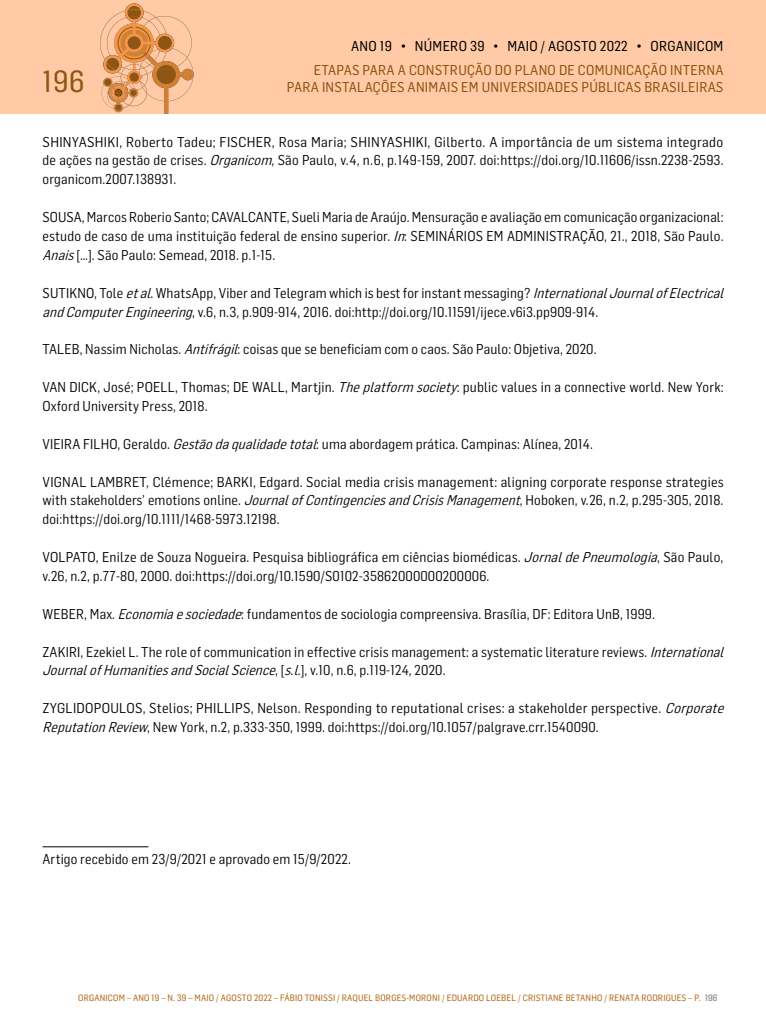
<style>
.page{position:relative;width:766px;height:1021px;background:#fff}
.page>*{position:absolute;margin:0;border:0;box-sizing:border-box;transform-origin:0 0}
.t1{font:30px "Flama Semicondensed Basic";color:#8e5514}
.t2{font:14px/18.9px "Flama Semicondensed";letter-spacing:.01em;color:#000}
.t3{font:14px/16.8px "Flama Semicondensed Basic";letter-spacing:.02em;color:#8e5514;text-align:right}
.t4{font:14px "Flama Semicondensed Basic";letter-spacing:.02em;color:#000}
.t5{font:9px "Flama Semicondensed Basic";letter-spacing:.02em;color:#b26616}
.s1{font-style:italic}
.s2{color:#9d9d9c}
</style>
<div class="page">
<div style="left:0;top:0;width:765px;height:113px;background:#ffcaa5"></div>
<svg style="left:100px;top:3px;width:93px;height:110px"></svg>
<div style="left:158px;top:36px;width:14px;height:14px;background:#8e5514;border-radius:50%"></div>
<div style="left:104px;top:79px;width:7px;height:7px;background:#8e5514;border-radius:3px"></div>
<div style="left:128px;top:36px;width:13px;height:13px;background:#8e5514;border-radius:50%"></div>
<div style="left:115px;top:89px;width:7px;height:7px;background:#8e5514;border-radius:3px"></div>
<div style="left:129px;top:72px;width:10px;height:10px;background:#8e5514;border-radius:5px"></div>
<hr style="left:43px;top:846px;width:105px;height:1px;background:#000">
<h1 class="t1" style="left:43px;top:62px;width:43px">196</h1>
<p class="t4" style="left:351px;top:37px;width:373px">ANO 19 • NÚMERO 39 • MAIO / AGOSTO 2022 • ORGANICOM</p>
<p class="t3" style="left:287px;top:61px;width:438px">ETAPAS PARA A CONSTRUÇÃO DO PLANO DE COMUNICAÇÃO INTERNA<br>PARA INSTALAÇÕES ANIMAIS EM UNIVERSIDADES PÚBLICAS BRASILEIRAS</p>
<p class="t2" style="left:43px;top:131px;width:682px;text-align:justify">SHINYASHIKI, Roberto Tadeu; FISCHER, Rosa Maria; SHINYASHIKI, Gilberto. A importância de um sistema integrado de ações na gestão de crises. <span class="s1">Organicom</span>, São Paulo, v. 4, n. 6, p. 149-159, 2007. doi: https://doi.org/10.11606/issn.2238-2593. organicom.2007.138931.</p>
<p class="t2" style="left:43px;top:207px;width:682px;text-align:justify">SOUSA, Marcos Roberio Santo; CAVALCANTE, Sueli Maria de Araújo. Mensuração e avaliação em comunicação organizacional: estudo de caso de uma instituição federal de ensino superior. <span class="s1">In</span>: SEMINÁRIOS EM ADMINISTRAÇÃO, 21., 2018, São Paulo.<br><span class="s1">Anais</span>[…]. São Paulo: Semead, 2018. p. 1-15.</p>
<p class="t2" style="left:43px;top:282px;width:686px">SUTIKNO, Tole <span class="s1">etal</span>. WhatsApp, Viber and Telegram which is best for instant messaging? <span class="s1">InternationalJournalofElectrical andComputerEngineering</span>, v. 6, n. 3, p. 909-914, 2016. doi: http://doi.org/10.11591/ijece.v6i3.pp909-914.</p>
<p class="t2" style="left:43px;top:339px;width:555px">TALEB, Nassim Nicholas. <span class="s1">Antifrágil</span>: coisas que se beneficiam com o caos. São Paulo: Objetiva, 2020.</p>
<p class="t2" style="left:43px;top:377px;width:682px">VAN DICK, José; POELL, Thomas; DE WALL, Martjin. <span class="s1">Theplatform society</span>: public values in a connective world. New York:<br>Oxford University Press, 2018.</p>
<p class="t2" style="left:43px;top:434px;width:551px">VIEIRA FILHO, Geraldo. <span class="s1">Gestãodaqualidadetotal</span>: uma abordagem prática. Campinas: Alínea, 2014.</p>
<p class="t2" style="left:43px;top:471px;width:682px;text-align:justify">VIGNAL LAMBRET, Clémence; BARKI, Edgard. Social media crisis management: aligning corporate response strategies with stakeholders’ emotions online. <span class="s1">JournalofContingenciesandCrisisManagement</span>, Hoboken, v. 26, n. 2, p. 295-305, 2018. doi: https://doi.org/10.1111/1468-5973.12198.</p>
<p class="t2" style="left:43px;top:547px;width:682px">VOLPATO, Enilze de Souza Nogueira. Pesquisa bibliográfica em ciências biomédicas. <span class="s1">JornaldePneumologia</span>, São Paulo, v. 26, n. 2, p. 77-80, 2000. doi: https://doi.org/10.1590/S0102-35862000000200006.</p>
<p class="t2" style="left:43px;top:603px;width:613px">WEBER, Max. <span class="s1">Economiaesociedade</span>: fundamentos de sociologia compreensiva. Brasília, DF: Editora UnB, 1999.</p>
<p class="t2" style="left:43px;top:641px;width:686px">ZAKIRI, Ezekiel L. The role of communication in effective crisis management: a systematic literature reviews. <span class="s1">International<br>JournalofHumanitiesandSocialScience</span>, [ <span class="s1">s</span>. <span class="s1">l</span>. ] , v . 1 0 , n . 6 , p . 1 1 9 - 1 2 4 , 2 0 2 0 .</p>
<p class="t2" style="left:43px;top:698px;width:686px">ZYGLIDOPOULOS, Stelios; PHILLIPS, Nelson. Responding to reputational crises: a stakeholder perspective. <span class="s1">Corporate<br>ReputationReview</span>, New York, n. 2, p. 333-350, 1999. doi: https://doi.org/10.1057/palgrave.crr.1540090.</p>
<p class="t2" style="left:43px;top:849px;width:310px">Artigo recebido em 23/9/2021 e aprovado em 15/9/2022.</p>
<p class="t5" style="left:78px;top:992px;width:237px">ORGANICOM – ANO 19 – N. 39 – MAIO / AGOSTO 2022 – FÁBIO TONISSI</p>
<p class="t5" style="left:337px;top:992px;width:45px">/ RAQUEL BORG</p>
<p class="t5" style="left:396px;top:992px;width:25px">ES-MORONI</p>
<p class="t5" style="left:442px;top:992px;width:277px">/ EDUARDO LOEBEL / CRISTIANE BETANHO / RENATA RODRIGUES – P. <span class="s2">196</span></p>
</div>
